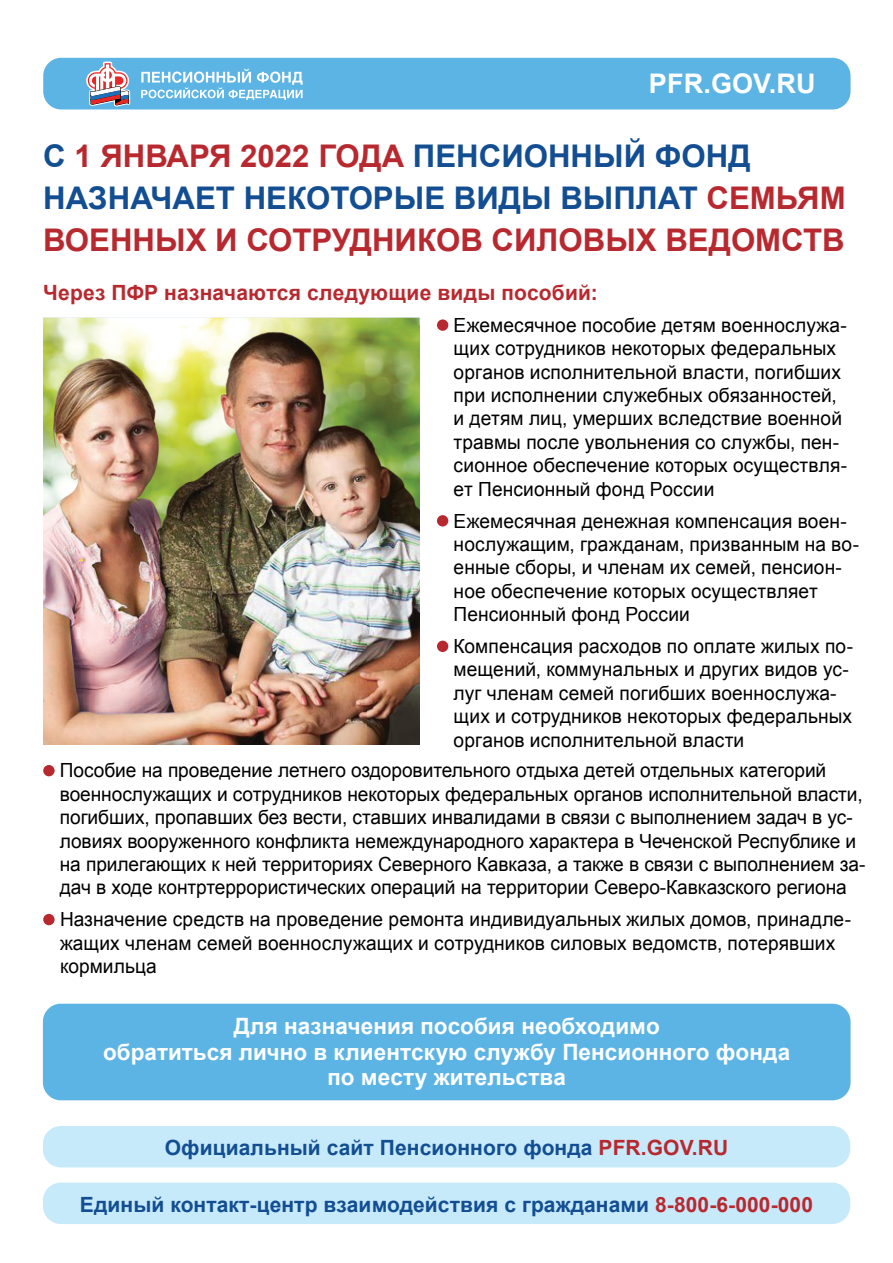
<style>
.page{position:relative;width:893px;height:1263px;background:#fff}
.page>*{position:absolute;margin:0;border:0;box-sizing:border-box;transform-origin:0 0}
.t1{font:700 31.2px/41.7px "Arial";color:#b8292f}
.t2{font:700 27px "Arial";letter-spacing:.005em;color:#fff}
.t3{font:700 22.5px/25.5px "Arial";letter-spacing:.005em;color:#fff;text-align:center}
.t4{font:700 21px "Arial";letter-spacing:.005em;color:#124e91}
.t5{font:700 21px "Arial";letter-spacing:.01em;color:#b8292f}
.t6{font:19.5px/23.4px "Arial";letter-spacing:.005em;color:#000}
.s1{color:#124e91}
.s2{color:#b8292f}
</style>
<div class="page">
<div style="left:437px;top:319px;width:11px;height:12px;background:#b8292f;border-radius:50%"></div>
<div style="left:437px;top:515px;width:11px;height:12px;background:#b8292f;border-radius:50%"></div>
<div style="left:437px;top:641px;width:11px;height:11px;background:#b8292f;border-radius:50%"></div>
<div style="left:43px;top:765px;width:12px;height:11px;background:#b8292f;border-radius:50%"></div>
<div style="left:43px;top:914px;width:12px;height:11px;background:#b8292f;border-radius:50%"></div>
<div style="left:43px;top:58px;width:807px;height:51px;background:#5cb4e5;border-radius:18px"></div>
<svg style="left:141px;top:69px;width:162px;height:31px"></svg>
<svg style="left:86px;top:61px;width:45px;height:46px"></svg>
<div style="left:43px;top:1126px;width:807px;height:41px;background:#c7eafb;border-radius:18px"></div>
<div style="left:43px;top:1183px;width:807px;height:41px;background:#c7eafb;border-radius:18px"></div>
<div style="left:43px;top:1004px;width:807px;height:96px;background:#5cb4e5;border-radius:18px"></div>
<img style="left:43px;top:325px;width:377px;height:420px">
<h2 class="t2" style="left:649px;top:69px;width:168px">PFR.GOV.RU</h2>
<h1 class="t1" style="left:43px;top:136px;width:804px"><span class="s1">С</span> 1 ЯНВАРЯ 2022 ГОДА <span class="s1">ПЕНСИОННЫЙ ФОНД<br>НАЗНАЧАЕТ НЕКОТОРЫЕ ВИДЫ ВЫПЛАТ</span> СЕМЬЯМ<br>ВОЕННЫХ И СОТРУДНИКОВ СИЛОВЫХ ВЕДОМСТВ</h1>
<p class="t5" style="left:43px;top:281px;width:556px">Через ПФР назначаются следующие виды пособий:</p>
<p class="t6" style="left:454px;top:313px;width:395px">Ежемесячное пособие детям военнослужа&shy;щих сотрудников некоторых федеральных органов исполнительной власти, погибших при исполнении служебных обязанностей, и детям лиц, умерших вследствие военной травмы после увольнения со службы, пен&shy;сионное обеспечение которых осуществля&shy;ет Пенсионный фонд России</p>
<p class="t6" style="left:454px;top:509px;width:407px">Ежемесячная денежная компенсация воен&shy;нослужащим, гражданам, призванным на во&shy;енные сборы, и членам их семей, пенсион&shy;ное обеспечение которых осуществляет Пенсионный фонд России</p>
<p class="t6" style="left:454px;top:635px;width:401px">Компенсация расходов по оплате жилых по&shy;мещений, коммунальных и других видов ус&shy;луг членам семей погибших военнослужа&shy;щих и сотрудников некоторых федеральных органов исполнительной власти</p>
<p class="t6" style="left:60px;top:759px;width:807px">Пособие на проведение летнего оздоровительного отдыха детей отдельных категорий военнослужащих и сотрудников некоторых федеральных органов исполнительной власти, погибших, пропавших без вести, ставших инвалидами в связи с выполнением задач в ус&shy;ловиях вооруженного конфликта немеждународного характера в Чеченской Республике и на прилегающих к ней территориях Северного Кавказа, а также в связи с выполнением за&shy;дач в ходе контртеррористических операций на территории Северо-Кавказского региона</p>
<p class="t6" style="left:60px;top:908px;width:792px">Назначение средств на проведение ремонта индивидуальных жилых домов, принадле&shy;жащих членам семей военнослужащих и сотрудников силовых ведомств, потерявших кормильца</p>
<p class="t3" style="left:103px;top:1014px;width:689px">Для назначения пособия необходимо<br>обратиться лично в клиентскую службу Пенсионного фонда по месту жительства</p>
<p class="t4" style="left:165px;top:1136px;width:565px">Официальный сайт Пенсионного фонда <span class="s2">PFR.GOV.RU</span></p>
<p class="t4" style="left:80px;top:1193px;width:734px">Единый контакт-центр взаимодействия с гражданами <span class="s2">8-800-6-000-000</span></p>
</div>
